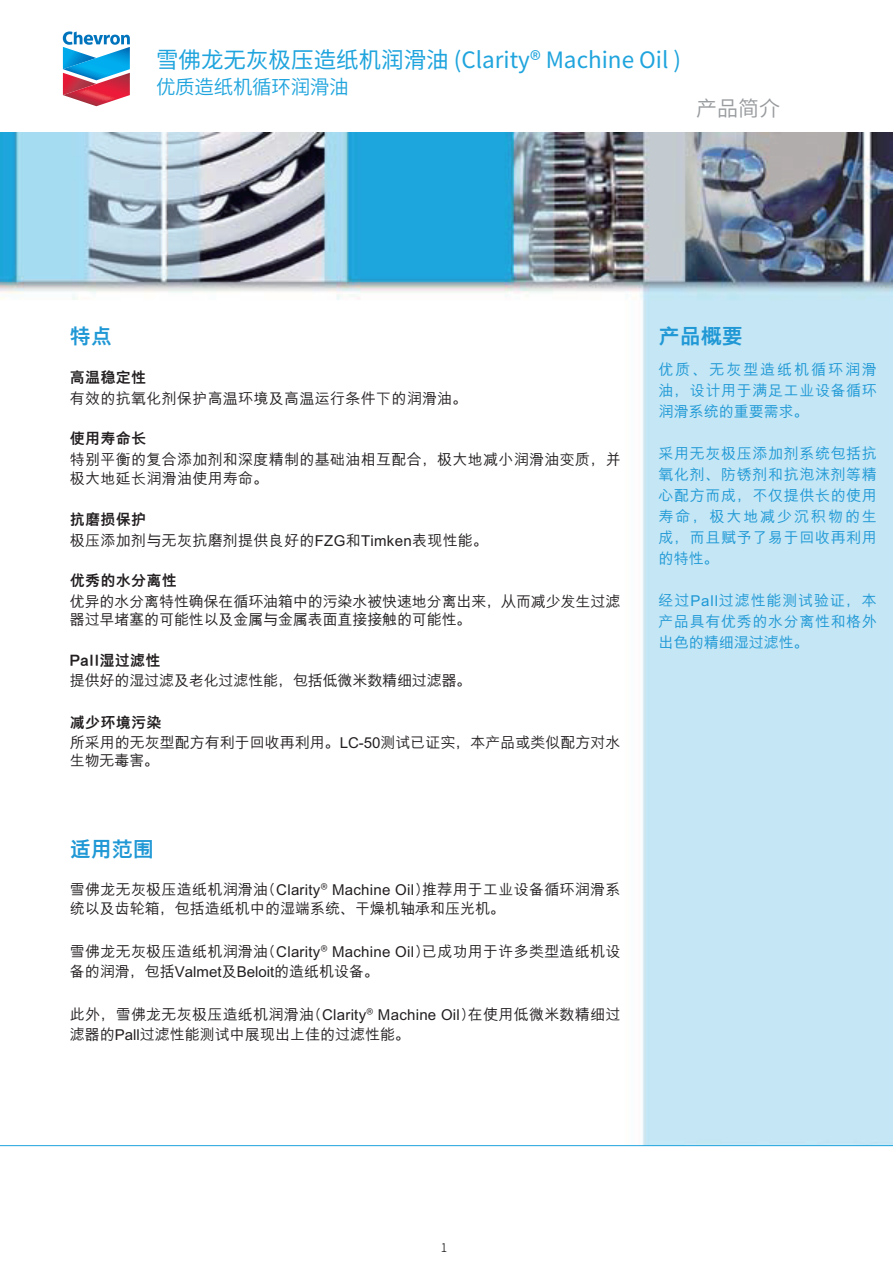
<style>
.page{position:relative;width:893px;height:1263px;background:#fff}
.page>*{position:absolute;margin:0;border:0;box-sizing:border-box;transform-origin:0 0}
.t1{font:22.5px "Source Han Sans CN";color:#1fa4dd}
.t2{font:800 21px "M Hei PRC";color:#2098d5}
.t3{font:21px "Source Han Sans CN";color:#989b9e}
.t4{font:19.5px "Source Han Sans CN";letter-spacing:-.015em;color:#1fa4dd}
.t5{font:500 15px/19.5px "M Hei PRC";letter-spacing:.02em;color:#231f20}
.t6{font:500 15px/21px "M Hei PRC";letter-spacing:.04em;color:#1e98d5;text-align:justify}
.t7{font:500 15px/18px "M Hei PRC";letter-spacing:-.01em;color:#231f20}
.t8{font:500 15px/18px "M Hei PRC";color:#231f20}
.t9{font:800 15px "M Hei PRC";letter-spacing:.02em;color:#231f20}
.t10{font:300 12px "Source Han Sans CN";color:#030303}
.s1{font-family:"Source Han Sans CN";font-weight:300}
</style>
<div class="page">
<img style="left:1px;top:132px;width:891px;height:1013px">
<hr style="left:0;top:1145px;width:892px;height:1px;background:#1fa4dd">
<svg style="left:63px;top:31px;width:67px;height:75px"></svg>
<h1 class="t1" style="left:156px;top:47px;width:526px">雪佛龙无灰极压造纸机润滑油 (Clarity® Machine Oil )</h1>
<h3 class="t4" style="left:156px;top:76px;width:194px">优质造纸机循环润滑油</h3>
<h2 class="t3" style="left:696px;top:96px;width:85px">产品简介</h2>
<h2 class="t2" style="left:70px;top:325px;width:44px">特点</h2>
<h2 class="t2" style="left:658px;top:324px;width:85px">产品概要</h2>
<p class="t9" style="left:70px;top:369px;width:78px">高温稳定性</p>
<p class="t5" style="left:70px;top:389px;width:399px">有效的抗氧化剂保护高温环境及高温运行条件下的润滑油。</p>
<p class="t9" style="left:70px;top:430px;width:78px">使用寿命长</p>
<p class="t5" style="left:70px;top:450px;width:552px">特别平衡的复合添加剂和深度精制的基础油相互配合，极大地减小润滑油变质，并极大地延长润滑油使用寿命。</p>
<p class="t9" style="left:70px;top:511px;width:78px">抗磨损保护</p>
<p class="t5" style="left:70px;top:531px;width:420px">极压添加剂与无灰抗磨剂提供良好的FZG和Timken表现性能。</p>
<p class="t9" style="left:70px;top:572px;width:108px">优秀的水分离性</p>
<p class="t7" style="left:70px;top:593px;width:552px">优异的水分离特性确保在循环油箱中的污染水被快速地分离出来，从而减少发生过滤器过早堵塞的可能性以及金属与金属表面直接接触的可能性。</p>
<p class="t9" style="left:70px;top:652px;width:92px">Pall湿过滤性</p>
<p class="t7" style="left:70px;top:672px;width:403px">提供好的湿过滤及老化过滤性能，包括低微米数精细过滤器。</p>
<p class="t9" style="left:70px;top:713px;width:93px">减少环境污染</p>
<p class="t8" style="left:70px;top:734px;width:552px">所采用的无灰型配方有利于回收再利用。LC-50测试已证实，本产品或类似配方对水生物无毒害。</p>
<h2 class="t2" style="left:70px;top:837px;width:86px">适用范围</h2>
<p class="t5" style="left:70px;top:880px;width:552px">雪佛龙无灰极压造纸机润滑油(Clarity<span class="s1">®</span> Machine Oil)推荐用于工业设备循环润滑系统以及齿轮箱，包括造纸机中的湿端系统、干燥机轴承和压光机。</p>
<p class="t5" style="left:70px;top:942px;width:552px">雪佛龙无灰极压造纸机润滑油(Clarity<span class="s1">®</span> Machine Oil)已成功用于许多类型造纸机设备的润滑，包括Valmet及Beloit的造纸机设备。</p>
<p class="t5" style="left:70px;top:1005px;width:552px">此外，雪佛龙无灰极压造纸机润滑油(Clarity<span class="s1">®</span> Machine Oil)在使用低微米数精细过滤器的Pall过滤性能测试中展现出上佳的过滤性能。</p>
<p class="t6" style="left:658px;top:360px;width:220px">优质、无灰型造纸机循环润滑油，设计用于满足工业设备循环润滑系统的重要需求。</p>
<p class="t6" style="left:658px;top:444px;width:220px">采用无灰极压添加剂系统包括抗氧化剂、防锈剂和抗泡沫剂等精心配方而成，不仅提供长的使用寿命，极大地减少沉积物的生成，而且赋予了易于回收再利用的特性。</p>
<p class="t6" style="left:658px;top:591px;width:220px">经过Pall过滤性能测试验证，本产品具有优秀的水分离性和格外出色的精细湿过滤性。</p>
<p class="t10" style="left:440px;top:1241px;width:8px">1</p>
</div>
